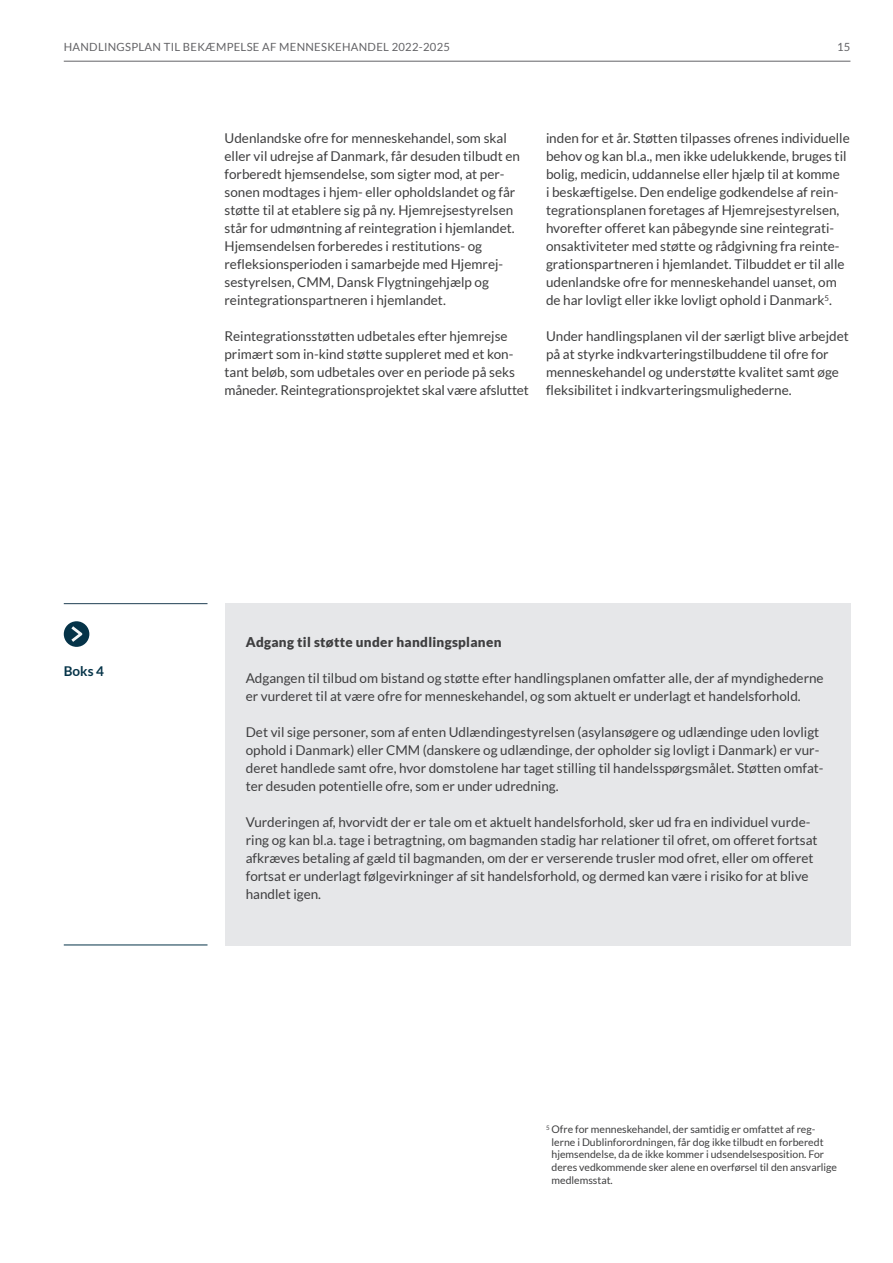
<style>
.page{position:relative;width:893px;height:1263px;background:#fff}
.page>*{position:absolute;margin:0;border:0;box-sizing:border-box;transform-origin:0 0}
.P_Brød_Sans_Reg_9_12{font:13.5px/18px "Lato";color:#3e3e3f}
.H4_Mellemrubrik_Sans{font:900 13.5px "Lato";letter-spacing:.02em;color:#3e3e3f}
.H3_Mellemrubrik_12{font:700 13.5px "Lato";color:#053348}
.t1{font:11.25px "Lato";letter-spacing:.025em;color:#636366}
.Kilde{font:10.5px/12.6px "Lato";color:#3e3e3f}
</style>
<div class="page">
<div style="left:225px;top:603px;width:625px;height:342px;background:#e6e7e9"></div>
<div style="left:64px;top:621px;width:25px;height:26px;background:#053348;border-radius:50%"></div>
<svg style="left:71px;top:626px;width:11px;height:16px"></svg>
<hr style="left:64px;top:603px;width:143px;height:1px;background:#1f3e53">
<hr style="left:64px;top:944px;width:143px;height:1px;background:#053348">
<hr style="left:64px;top:61px;width:786px;height:1px;background:#636366">
<p class="t1" style="left:64px;top:41px;width:388px">HANDLINGSPLAN TIL BEKÆMPELSE AF MENNESKEHANDEL 2022-2025</p>
<p class="t1" style="left:837px;top:41px;width:15px">15</p>
<p class="H3_Mellemrubrik_12" style="left:64px;top:663px;width:42px">Boks 4</p>
<p class="P_Brød_Sans_Reg_9_12" style="left:225px;top:129px;width:297px">Udenlandske ofre for menneskehandel, som skal eller vil udrejse af Danmark, får desuden tilbudt en forberedt hjemsendelse, som sigter mod, at per&shy;sonen modtages i hjem- eller opholdslandet og får støtte til at etablere sig på ny. Hjemrejsestyrelsen står for udmøntning af reintegration i hjemlandet.<br>Hjemsendelsen forberedes i restitutions- og refleksionsperioden i samarbejde med Hjemrej&shy;sestyrelsen, CMM, Dansk Flygtningehjælp og reintegrationspartneren i hjemlandet.</p>
<p class="P_Brød_Sans_Reg_9_12" style="left:225px;top:327px;width:306px">Reintegrationsstøtten udbetales efter hjemrejse primært som in-kind støtte suppleret med et kon&shy;tant beløb, som udbetales over en periode på seks måneder. Reintegrationsprojektet skal være afsluttet</p>
<p class="P_Brød_Sans_Reg_9_12" style="left:546px;top:129px;width:305px">inden for et år. Støtten tilpasses ofrenes individuelle behov og kan bl.a., men ikke udelukkende, bruges til bolig, medicin, uddannelse eller hjælp til at komme<br>i beskæftigelse. Den endelige godkendelse af rein&shy;tegrationsplanen foretages af Hjemrejsestyrelsen, hvorefter offeret kan påbegynde sine reintegrati&shy;onsaktiviteter med støtte og rådgivning fra reinte&shy;grationspartneren i hjemlandet. Tilbuddet er til alle udenlandske ofre for menneskehandel uanset, om de har lovligt eller ikke lovligt ophold i Danmark<sup>5</sup>.</p>
<p class="P_Brød_Sans_Reg_9_12" style="left:546px;top:327px;width:304px">Under handlingsplanen vil der særligt blive arbejdet på at styrke indkvarteringstilbuddene til ofre for menneskehandel og understøtte kvalitet samt øge fleksibilitet i indkvarteringsmulighederne.</p>
<p class="H4_Mellemrubrik_Sans" style="left:246px;top:634px;width:257px">Adgang til støtte under handlingsplanen</p>
<p class="P_Brød_Sans_Reg_9_12" style="left:246px;top:669px;width:579px">Adgangen til tilbud om bistand og støtte efter handlingsplanen omfatter alle, der af myndighederne er vurderet til at være ofre for menneskehandel, og som aktuelt er underlagt et handelsforhold.</p>
<p class="P_Brød_Sans_Reg_9_12" style="left:246px;top:723px;width:579px">Det vil sige personer, som af enten Udlændingestyrelsen (asylansøgere og udlændinge uden lovligt ophold i Danmark) eller CMM (danskere og udlændinge, der opholder sig lovligt i Danmark) er vur&shy;deret handlede samt ofre, hvor domstolene har taget stilling til handelsspørgsmålet. Støtten omfat&shy;ter desuden potentielle ofre, som er under udredning.</p>
<p class="P_Brød_Sans_Reg_9_12" style="left:246px;top:813px;width:573px">Vurderingen af, hvorvidt der er tale om et aktuelt handelsforhold, sker ud fra en individuel vurde&shy;ring og kan bl.a. tage i betragtning, om bagmanden stadig har relationer til ofret, om offeret fortsat afkræves betaling af gæld til bagmanden, om der er verserende trusler mod ofret, eller om offeret fortsat er underlagt følgevirkninger af sit handelsforhold, og dermed kan være i risiko for at blive handlet igen.</p>
<p class="Kilde" style="left:552px;top:1123px;width:287px;text-indent:-6px"><sup>5</sup> Ofre for menneskehandel, der samtidig er omfattet af reg&shy;lerne i Dublinforordningen, får dog ikke tilbudt en forberedt hjemsendelse, da de ikke kommer i udsendelsesposition. For deres vedkommende sker alene en overførsel til den ansvarlige medlemsstat.</p>
</div>
